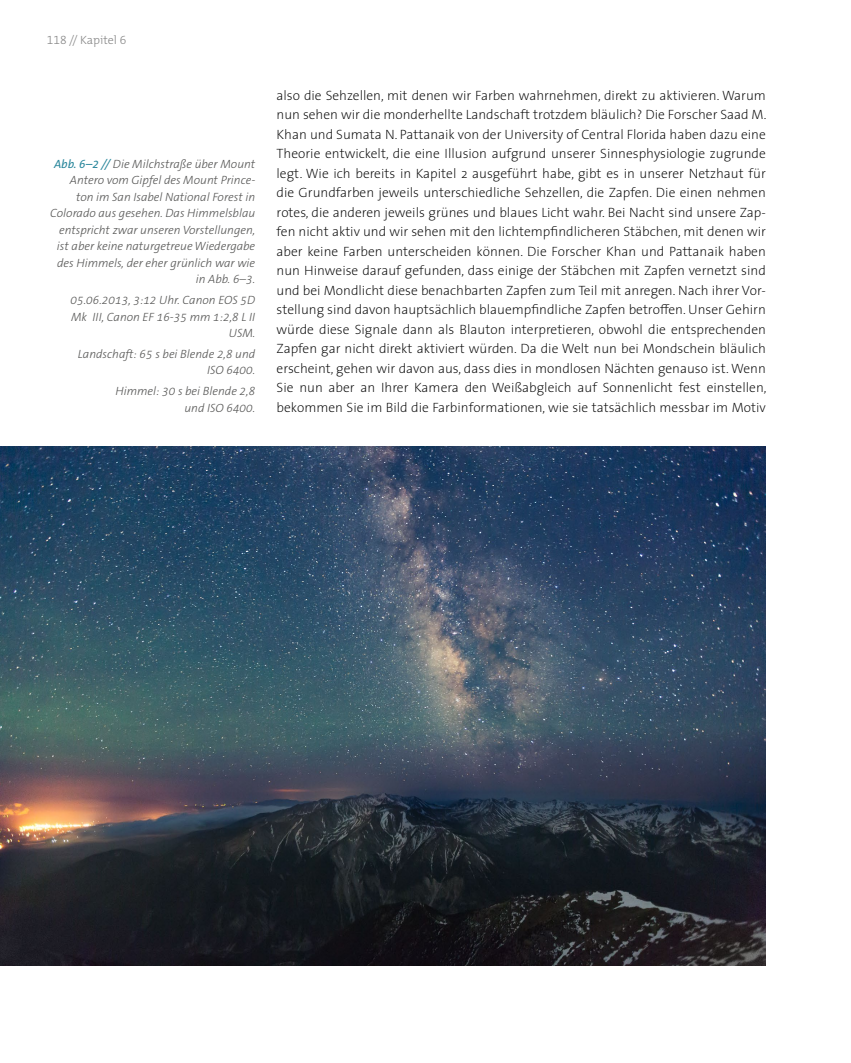
<style>
.page{position:relative;width:851px;height:1063px;background:#fff}
.page>*{position:absolute;margin:0;border:0;box-sizing:border-box;transform-origin:0 0}
.t1{font:200 13.5px/19.5px "The Sans";color:#060606;text-align:justify}
.t2{font:italic 300 12px/16.5px "The Sans B W3";color:#575756;text-align:right}
.t3{font:300 12px "The Mix Os F";color:#878787}
.s1{font-family:"The Sans B W5 Plain";font-weight:400;color:#2a879c}
</style>
<div class="page">
<img style="left:0;top:446px;width:765px;height:519px">
<p class="t3" style="left:47px;top:32px;width:81px">118 // Kapitel 6</p>
<p class="t2" style="left:50px;top:156px;width:206px"><span class="s1">Abb. 6–2 //</span> Die Milchstraße über Mount Antero vom Gipfel des Mount Prince&shy;ton im San Isabel National Forest in Colorado aus gesehen. Das Himmelsblau entspricht zwar unseren Vorstellungen, ist aber keine naturgetreue Wiedergabe des Himmels, der eher grünlich war wie in Abb. 6–3.</p>
<p class="t2" style="left:71px;top:292px;width:186px">05.06.2013, 3:12 Uhr. Canon EOS 5D<br>Mk III, Canon EF 16-35 mm 1:2,8 L II<br>USM.</p>
<p class="t2" style="left:78px;top:346px;width:179px">Landschaft: 65 s bei Blende 2,8 und<br>ISO 6400.</p>
<p class="t2" style="left:115px;top:383px;width:141px">Himmel: 30 s bei Blende 2,8 und ISO 6400.</p>
<p class="t1" style="left:276px;top:86px;width:491px">also die Sehzellen, mit denen wir Farben wahrnehmen, direkt zu aktivieren. Warum nun sehen wir die monderhellte Landschaft trotzdem bläulich? Die Forscher Saad M.<br>Khan und Sumata N. Pattanaik von der University of Central Florida haben dazu eine Theorie entwickelt, die eine Illusion aufgrund unserer Sinnesphysiologie zugrunde legt. Wie ich bereits in Kapitel 2 ausgeführt habe, gibt es in unserer Netzhaut für die Grundfarben jeweils unterschiedliche Sehzellen, die Zapfen. Die einen nehmen rotes, die anderen jeweils grünes und blaues Licht wahr. Bei Nacht sind unsere Zap&shy;fen nicht aktiv und wir sehen mit den lichtempfindlicheren Stäbchen, mit denen wir aber keine Farben unterscheiden können. Die Forscher Khan und Pattanaik haben nun Hinweise darauf gefunden, dass einige der Stäbchen mit Zapfen vernetzt sind und bei Mondlicht diese benachbarten Zapfen zum Teil mit anregen. Nach ihrer Vor&shy;stellung sind davon hauptsächlich blauempfindliche Zapfen betroffen. Unser Gehirn würde diese Signale dann als Blauton interpretieren, obwohl die entsprechenden Zapfen gar nicht direkt aktiviert würden. Da die Welt nun bei Mondschein bläulich erscheint, gehen wir davon aus, dass dies in mondlosen Nächten genauso ist. Wenn Sie nun aber an Ihrer Kamera den Weißabgleich auf Sonnenlicht fest einstellen, bekommen Sie im Bild die Farbinformationen, wie sie tatsächlich messbar im Motiv</p>
</div>
